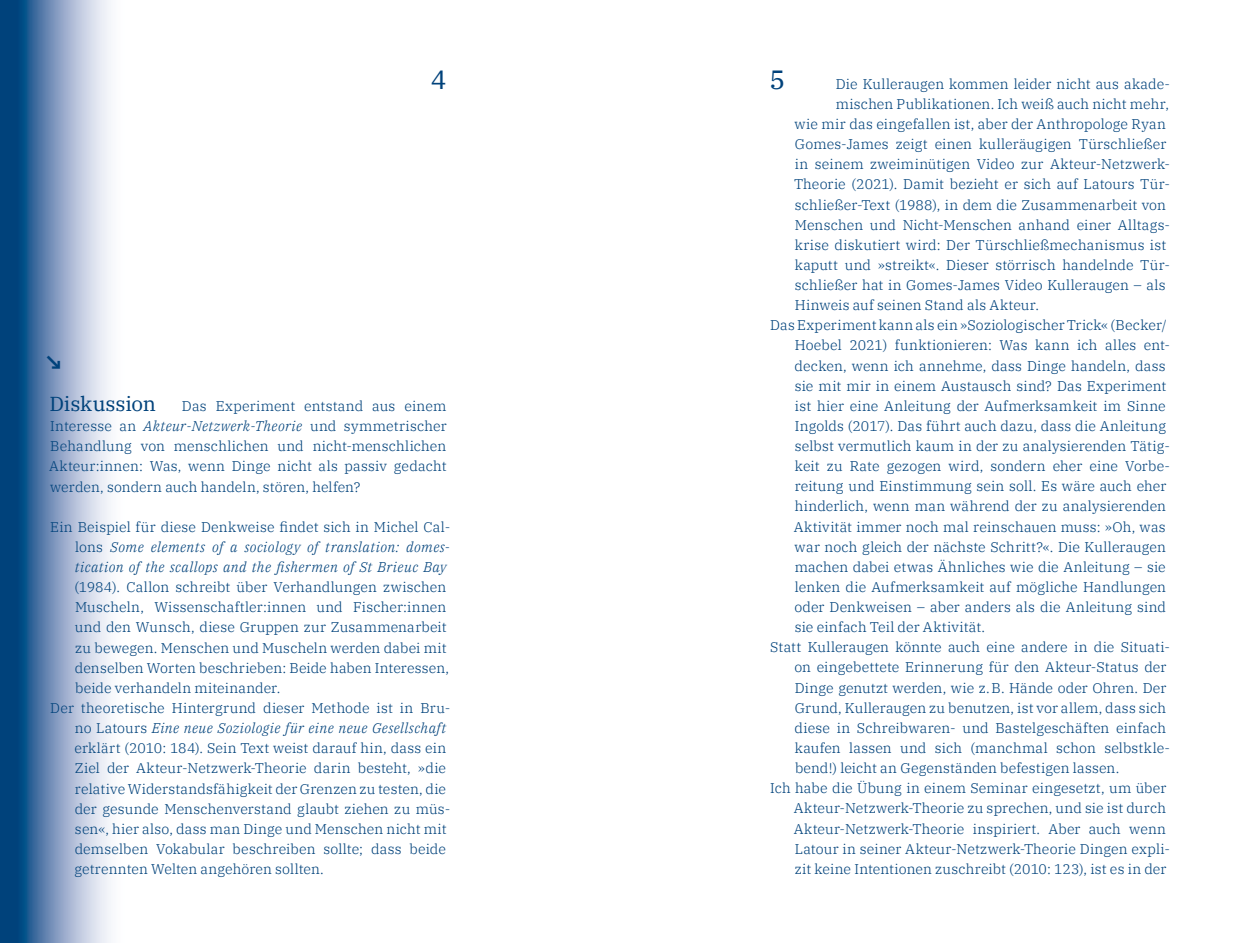
<style>
.page{position:relative;width:1241px;height:943px;background:#fff}
.page>*{position:absolute;margin:0;border:0;box-sizing:border-box;transform-origin:0 0}
.t1{font:26.25px "IBM Plex Serif";color:#00427b}
.t2{font:600 24.5px "IBM Plex Sans";color:#00427b}
.t3{font:20.12px "IBM Plex Serif";letter-spacing:-.005em;color:#00427b}
.t4{font:300 14px/20.1px "IBM Plex Serif";letter-spacing:.01em;color:#00427b}
.t5{font:14px/20.1px "IBM Plex Serif Light 2";letter-spacing:.01em;color:#00427b;text-align:justify}
.t6{font:14px "IBM Plex Serif Light Italic 2";letter-spacing:.025em;color:#00427b}
.t7{font:italic 300 14px "IBM Plex Serif";letter-spacing:.03em;color:#00427b}
.s1{font-family:"IBM Plex Serif Light 2";font-weight:400}
.s2{font-family:"IBM Plex Serif Light Italic 2"}
.s3{font-family:"IBM Plex Serif Light 2"}
</style>
<div class="page">
<svg style="left:0;top:0;width:111px;height:943px;background:#7696ba"></svg>
<h1 class="t1" style="left:431px;top:59px;width:17px">4</h1>
<h1 class="t1" style="left:769px;top:59px;width:17px">5</h1>
<p class="t5" style="left:835px;top:73px;width:335px">Die Kulleraugen kommen leider nicht aus akade-</p>
<p class="t4" style="left:793px;top:93px;width:377px;text-indent:42px">mischen Publikationen. Ich weiß auch nicht mehr, wie mir das eingefallen ist, aber der Anthropologe Ryan Gomes-James zeigt einen kulleräugigen Türschließer in seinem zweiminütigen Video zur Akteur-Netzwerk-Theorie (2021). Damit bezieht er sich auf Latours Tür&shy;schließer-Text (1988), in dem die Zusammenarbeit von Menschen und Nicht-Menschen anhand einer Alltags&shy;krise diskutiert wird: Der Türschließmechanismus ist kaputt und »streikt«. Dieser störrisch handelnde Tür&shy;schließer hat in Gomes-James Video Kulleraugen – als</p>
<p class="t5" style="left:794px;top:294px;width:246px">Hinweis auf seinen Stand als Akteur.</p>
<p class="t4" style="left:769px;top:314px;width:401px;text-align:right">Das Experiment kann als ein »Soziologischer Trick« (Becker/<br>Hoebel 2021) funktionieren: Was kann ich alles ent<span class="s1">-</span></p>
<p class="t5" style="left:794px;top:354px;width:373px">decken, wenn ich annehme, dass Dinge handeln, dass sie mit mir in einem Austausch sind? Das Experiment ist hier eine Anleitung der Aufmerksamkeit im Sinne</p>
<p class="t4" style="left:794px;top:415px;width:377px">Ingolds (2017). Das führt auch dazu, dass die Anleitung selbst vermutlich kaum in der zu analysierenden Tätig&shy;keit zu Rate gezogen wird, sondern eher eine Vorbe<span class="s1">-</span></p>
<p class="t5" style="left:794px;top:475px;width:373px">reitung und Einstimmung sein soll. Es wäre auch eher</p>
<p class="t4" style="left:793px;top:495px;width:374px">hinderlich, wenn man während der zu analysierenden<br>Aktivität immer noch mal reinschauen muss: »Oh, was</p>
<p class="t5" style="left:794px;top:535px;width:373px">war noch gleich der nächste Schritt?«. Die Kulleraugen</p>
<p class="t4" style="left:794px;top:555px;width:372px">machen dabei etwas Ähnliches wie die Anleitung – sie</p>
<p class="t5" style="left:794px;top:575px;width:372px">lenken die Aufmerksamkeit auf mögliche Handlungen</p>
<p class="t4" style="left:794px;top:596px;width:373px">oder Denkweisen – aber anders als die Anleitung sind</p>
<p class="t5" style="left:770px;top:616px;width:401px;text-indent:25px">sie einfach Teil der Aktivität.<br>Statt Kulleraugen könnte auch eine andere in die Situati-</p>
<p class="t4" style="left:794px;top:656px;width:373px">on eingebettete Erinnerung für den Akteur-Status der</p>
<p class="t4" style="left:794px;top:676px;width:373px">Dinge genutzt werden, wie z.B. Hände oder Ohren. Der</p>
<p class="t4" style="left:794px;top:696px;width:372px">Grund, Kulleraugen zu benutzen, ist vor allem, dass sich</p>
<p class="t4" style="left:794px;top:716px;width:373px">diese in Schreibwaren- und Bastelgeschäften einfach</p>
<p class="t4" style="left:794px;top:736px;width:376px">kaufen lassen und sich (manchmal schon selbstkle<span class="s1">-</span></p>
<p class="t4" style="left:794px;top:757px;width:326px">bend!) leicht an Gegenständen befestigen lassen.</p>
<p class="t4" style="left:770px;top:777px;width:398px">Ich habe die Übung in einem Seminar eingesetzt, um über</p>
<p class="t4" style="left:793px;top:797px;width:374px">Akteur-Netzwerk-Theorie zu sprechen, und sie ist durch</p>
<p class="t4" style="left:793px;top:817px;width:374px">Akteur-Netzwerk-Theorie inspiriert. Aber auch wenn</p>
<p class="t4" style="left:794px;top:837px;width:376px">Latour in seiner Akteur-Netzwerk-Theorie Dingen expli<span class="s1">-</span></p>
<p class="t4" style="left:794px;top:857px;width:373px">zit keine Intentionen zuschreibt (2010: 123), ist es in der</p>
<h2 class="t2" style="left:43px;top:343px;width:23px">↘</h2>
<h3 class="t3" style="left:49px;top:388px;width:108px">Diskussion</h3>
<p class="t5" style="left:49px;top:395px;width:399px;text-indent:133px">Das Experiment entstand aus einem Interesse an <span class="s2">Akteur-Netzwerk-Theorie</span> und symmetrischer Behandlung von menschlichen und nicht-menschlichen Akteur:innen: Was, wenn Dinge nicht als passiv gedacht werden, sondern auch handeln, stören, helfen?</p>
<p class="t4" style="left:50px;top:515px;width:401px">Ein Beispiel für diese Denkweise findet sich in Michel Cal<span class="s1">-</span></p>
<p class="t6" style="left:75px;top:536px;width:376px"><span class="s3">lons</span> Some elements of a sociology of translation: domes-</p>
<p class="t7" style="left:75px;top:556px;width:373px">tication of the scallops and the fishermen of St Brieuc Bay</p>
<p class="t4" style="left:74px;top:576px;width:373px">(1984). Callon schreibt über Verhandlungen zwischen</p>
<p class="t4" style="left:75px;top:596px;width:372px">Muscheln, Wissenschaftler:innen und Fischer:innen</p>
<p class="t4" style="left:75px;top:616px;width:373px">und den Wunsch, diese Gruppen zur Zusammenarbeit</p>
<p class="t4" style="left:75px;top:636px;width:373px">zu bewegen. Menschen und Muscheln werden dabei mit</p>
<p class="t4" style="left:75px;top:656px;width:376px">denselben Worten beschrieben: Beide haben Interessen,</p>
<p class="t4" style="left:75px;top:676px;width:207px">beide verhandeln miteinander.</p>
<p class="t4" style="left:50px;top:696px;width:401px">Der theoretische Hintergrund dieser Methode ist in Bru<span class="s1">-</span></p>
<p class="t6" style="left:75px;top:717px;width:373px"><span class="s3">no Latours</span> Eine neue Soziologie für eine neue Gesellschaft</p>
<p class="t5" style="left:75px;top:737px;width:373px">erklärt (2010: 184). Sein Text weist darauf hin, dass ein</p>
<p class="t4" style="left:75px;top:757px;width:377px">Ziel der Akteur-Netzwerk-Theorie darin besteht, »die relative Widerstandsfähigkeit der Grenzen zu testen, die der gesunde Menschenverstand glaubt ziehen zu müs&shy;sen«, hier also, dass man Dinge und Menschen nicht mit demselben Vokabular beschreiben sollte; dass beide</p>
<p class="t5" style="left:74px;top:857px;width:251px">getrennten Welten angehören sollten.</p>
</div>
